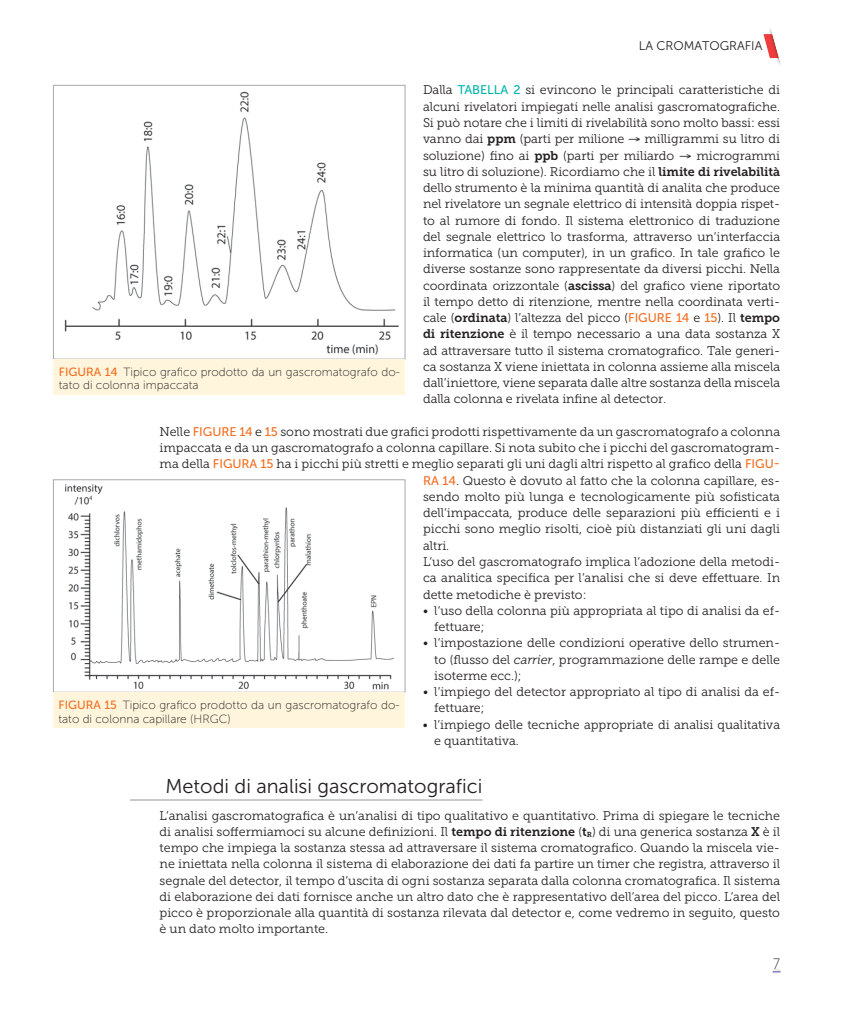
<style>
.page{position:relative;width:844px;height:1014px;background:#fff}
.page>*{position:absolute;margin:0;border:0;box-sizing:border-box;transform-origin:0 0}
.t1{font:20px "Museo Sans 300";color:#231f20}
.t2{font:15px "Museo Sans 100";color:#231f20;scale:.9 1}
.t3{font:12.5px/16.2px "Museo Slab 300";color:#231f20;text-align:justify}
.t4{font:12.5px "Museo Sans 300";color:#231f20}
.t5{font:11.88px/13.8px "Museo Sans 100";color:#231f20}
.s1{font-family:"Museo Sans 500";color:#00b5ac}
.s2{font-family:"Museo Slab 700"}
.s3{font-family:"Museo Sans 500";color:#f36e21}
.s4{font-style:italic}
</style>
<div class="page">
<svg style="left:772px;top:969px;width:8px;height:3px"></svg>
<svg style="left:763px;top:28px;width:18px;height:36px"></svg>
<hr style="left:130px;top:799px;width:352px;height:1px;background:#939598">
<img style="left:65px;top:484px;width:329px;height:206px">
<div style="left:53px;top:479px;width:352px;height:213px;border:1px solid #a8a9ad"></div>
<div style="left:53px;top:692px;width:352px;height:35px;background:#fef5dc"></div>
<img style="left:64px;top:91px;width:335px;height:264px">
<div style="left:53px;top:85px;width:352px;height:274px;border:1px solid #a8a9ad"></div>
<div style="left:54px;top:359px;width:351px;height:35px;background:#fef5dc"></div>
<p class="t4" style="left:638px;top:39px;width:125px">LA CROMATOGRAFIA</p>
<p class="t3" style="left:423px;top:82px;width:358px">Dalla <span class="s1">TABELLA 2</span> si evincono le principali caratteristiche di alcuni rivelatori impiegati nelle analisi gascromatografiche.<br>Si può notare che i limiti di rivelabilità sono molto bassi: essi vanno dai <span class="s2">ppm</span> (parti per milione → milligrammi su litro di soluzione) fino ai <span class="s2">ppb</span> (parti per miliardo → microgrammi su litro di soluzione). Ricordiamo che il <span class="s2">limite di rivelabilità </span>dello strumento è la minima quantità di analita che produce nel rivelatore un segnale elettrico di intensità doppia rispet&shy;to al rumore di fondo. Il sistema elettronico di traduzione del segnale elettrico lo trasforma, attraverso un’interfaccia informatica (un computer), in un grafico. In tale grafico le diverse sostanze sono rappresentate da diversi picchi. Nella coordinata orizzontale (<span class="s2">ascissa</span>) del grafico viene riportato il tempo detto di ritenzione, mentre nella coordinata verti&shy;cale (<span class="s2">ordinata</span>) l’altezza del picco (<span class="s3">FIGURE 14</span> e <span class="s3">15</span>). Il <span class="s2">tempo di ritenzione</span> è il tempo necessario a una data sostanza X ad attraversare tutto il sistema cromatografico. Tale generi&shy;ca sostanza X viene iniettata in colonna assieme alla miscela dall’iniettore, viene separata dalle altre sostanza della miscela dalla colonna e rivelata infine al detector.</p>
<p class="t3" style="left:159px;top:423px;width:622px">Nelle <span class="s3">FIGURE 14</span> e <span class="s3">15</span> sono mostrati due grafici prodotti rispettivamente da un gascromatografo a colonna</p>
<p class="t3" style="left:159px;top:440px;width:622px">impaccata e da un gascromatografo a colonna capillare. Si nota subito che i picchi del gascromatogram-</p>
<p class="t3" style="left:159px;top:456px;width:622px">ma della <span class="s3">FIGURA 15</span> ha i picchi più stretti e meglio separati gli uni dagli altri rispetto al grafico della <span class="s3">FIGU-</span></p>
<p class="t3" style="left:423px;top:472px;width:358px"><span class="s3">RA 14</span>. Questo è dovuto al fatto che la colonna capillare, es-</p>
<p class="t3" style="left:423px;top:488px;width:358px">sendo molto più lunga e tecnologicamente più sofisticata</p>
<p class="t3" style="left:423px;top:505px;width:358px">dell’impaccata, produce delle separazioni più efficienti e i</p>
<p class="t3" style="left:423px;top:521px;width:358px">picchi sono meglio risolti, cioè più distanziati gli uni dagli</p>
<p class="t3" style="left:423px;top:537px;width:28px">altri.</p>
<p class="t3" style="left:423px;top:553px;width:358px">L’uso del gascromatografo implica l’adozione della metodi-</p>
<p class="t3" style="left:423px;top:570px;width:358px">ca analitica specifica per l’analisi che si deve effettuare. In</p>
<p class="t3" style="left:423px;top:586px;width:165px">dette metodiche è previsto:</p>
<p class="t3" style="left:434px;top:602px;width:347px;text-indent:-11px">• l’uso della colonna più appropriata al tipo di analisi da ef&shy;fettuare;</p>
<p class="t3" style="left:434px;top:635px;width:347px;text-indent:-11px">• l’impostazione delle condizioni operative dello strumen&shy;to (flusso del <span class="s4">carrier</span>, programmazione delle rampe e delle isoterme ecc.);</p>
<p class="t3" style="left:434px;top:683px;width:347px;text-indent:-11px">• l’impiego del detector appropriato al tipo di analisi da ef&shy;fettuare;</p>
<p class="t3" style="left:434px;top:716px;width:347px;text-indent:-11px">• l’impiego delle tecniche appropriate di analisi qualitativa e quantitativa.</p>
<h1 class="t1" style="left:165px;top:774px;width:318px">Metodi di analisi gascromatografici</h1>
<p class="t3" style="left:159px;top:807px;width:622px">L’analisi gascromatografica è un’analisi di tipo qualitativo e quantitativo. Prima di spiegare le tecniche di analisi soffermiamoci su alcune definizioni. Il <span class="s2">tempo di ritenzione</span> (<span class="s2">t</span><sub>R</sub>) di una generica sostanza <span class="s2">X</span> è il tempo che impiega la sostanza stessa ad attraversare il sistema cromatografico. Quando la miscela vie&shy;ne iniettata nella colonna il sistema di elaborazione dei dati fa partire un timer che registra, attraverso il segnale del detector, il tempo d’uscita di ogni sostanza separata dalla colonna cromatografica. Il sistema di elaborazione dei dati fornisce anche un altro dato che è rappresentativo dell’area del picco. L’area del picco è proporzionale alla quantità di sostanza rilevata dal detector e, come vedremo in seguito, questo è un dato molto importante.</p>
<p class="t5" style="left:59px;top:365px;width:342px"><span class="s3">FIGURA 14</span> Tipico grafico prodotto da un gascromatografo do&shy;tato di colonna impaccata</p>
<p class="t5" style="left:58px;top:697px;width:342px"><span class="s3">FIGURA 15</span> Tipico grafico prodotto da un gascromatografo do&shy;tato di colonna capillare (HRGC)</p>
<p class="t2" style="left:773px;top:955px;width:9px">7</p>
</div>
